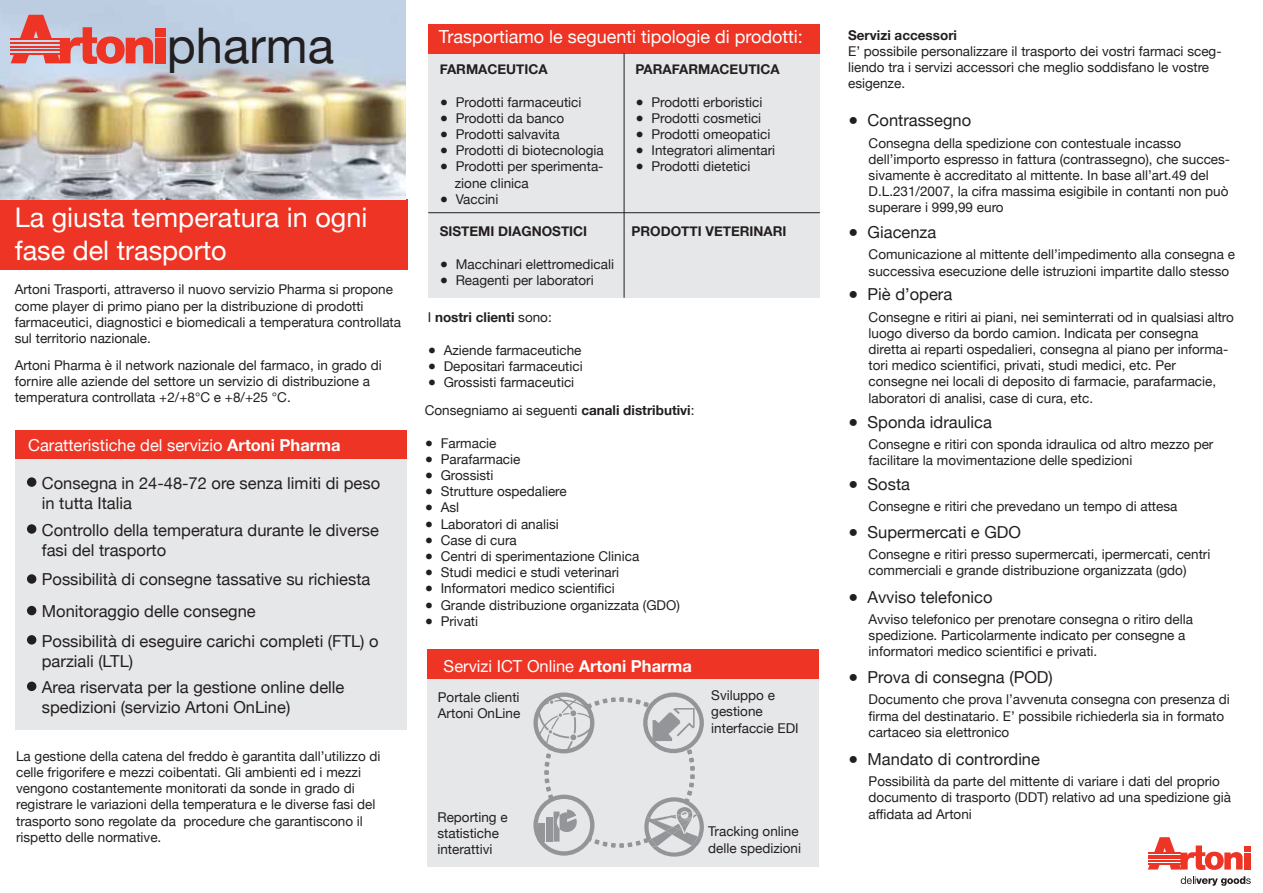
<style>
.page{position:relative;width:1263px;height:893px;background:#fff}
.page>*{position:absolute;margin:0;border:0;box-sizing:border-box;transform-origin:0 0}
.t1{font:49.05px "Helvetica Neue";color:#231f20}
.t2{font:27px/32.4px "Helvetica Neue";color:#fff}
.t3{font:18px "Helvetica Neue";color:#fff}
.t4{font:16.5px/19.8px "Helvetica Neue";color:#231f20}
.t5{font:16.5px "Helvetica Neue";color:#fff}
.t6{font:13.5px/16.2px "Helvetica Neue";color:#231f20}
.t7{font:700 13.5px "Helvetica Neue";color:#231f20}
.s1{font-weight:700}
.s2{font-weight:400}
</style>
<div class="page">
<svg style="left:1181px;top:876px;width:70px;height:10px"></svg>
<svg style="left:1148px;top:837px;width:103px;height:33px"></svg>
<div style="left:16px;top:431px;width:391px;height:29px;background:#ee3424"></div>
<div style="left:16px;top:460px;width:391px;height:270px;background:#e6e7e8"></div>
<div style="left:428px;top:53px;width:392px;height:245px;background:#e6e7e8"></div>
<div style="left:428px;top:24px;width:392px;height:29px;background:#ee3424"></div>
<div style="left:0;top:199px;width:407px;height:70px;background:#ee3424"></div>
<img style="left:0;top:0;width:405px;height:199px">
<div style="left:27px;top:477px;width:9px;height:10px;background:#231f20;border-radius:50%"></div>
<div style="left:27px;top:574px;width:9px;height:10px;background:#231f20;border-radius:50%"></div>
<div style="left:27px;top:606px;width:9px;height:9px;background:#231f20;border-radius:50%"></div>
<div style="left:27px;top:635px;width:9px;height:10px;background:#231f20;border-radius:50%"></div>
<div style="left:27px;top:524px;width:9px;height:10px;background:#231f20;border-radius:50%"></div>
<div style="left:27px;top:682px;width:9px;height:9px;background:#231f20;border-radius:50%"></div>
<div style="left:427px;top:679px;width:391px;height:187px;background:#e6e7e8"></div>
<svg style="left:533px;top:692px;width:171px;height:165px"></svg>
<div style="left:427px;top:650px;width:392px;height:29px;background:#ee3424"></div>
<div style="left:155px;top:28px;width:10px;height:8px;background:#ee3424"></div>
<div style="left:155px;top:38px;width:10px;height:25px;background:#ee3424"></div>
<svg style="left:11px;top:15px;width:142px;height:49px"></svg>
<h1 class="t1" style="left:167px;top:10px;width:169px">pharma</h1>
<h2 class="t2" style="left:15px;top:203px;width:354px">La giusta temperatura in ogni fase del trasporto</h2>
<p class="t6" style="left:15px;top:282px;width:388px">Artoni Trasporti, attraverso il nuovo servizio Pharma si propone come player di primo piano per la distribuzione di prodotti farmaceutici, diagnostici e biomedicali a temperatura controllata sul territorio nazionale.</p>
<p class="t6" style="left:15px;top:358px;width:369px">Artoni Pharma è il network nazionale del farmaco, in grado di fornire alle aziende del settore un servizio di distribuzione a temperatura controllata +2/+8°C e +8/+25 °C.</p>
<p class="t5" style="left:28px;top:434px;width:314px">Caratteristiche del servizio <span class="s1">Artoni Pharma</span></p>
<p class="t4" style="left:42px;top:474px;width:340px">Consegna in 24-48-72 ore senza limiti di peso in tutta Italia</p>
<p class="t4" style="left:42px;top:521px;width:339px">Controllo della temperatura durante le diverse fasi del trasporto</p>
<p class="t4" style="left:42px;top:565px;width:338px;line-height:30.9px">Possibilità di consegne tassative su richiesta<br>Monitoraggio delle consegne<br>Possibilità di eseguire carichi completi (FTL) o</p>
<p class="t4" style="left:42px;top:652px;width:93px">parziali (LTL)</p>
<p class="t4" style="left:42px;top:679px;width:304px">Area riservata per la gestione online delle spedizioni (servizio Artoni OnLine)</p>
<p class="t6" style="left:16px;top:749px;width:366px">La gestione della catena del freddo è garantita dall’utilizzo di celle frigorifere e mezzi coibentati. Gli ambienti ed i mezzi vengono costantemente monitorati da sonde in grado di registrare le variazioni della temperatura e le diverse fasi del trasporto sono regolate da procedure che garantiscono il rispetto delle normative.</p>
<h3 class="t3" style="left:439px;top:24px;width:366px">Trasportiamo le seguenti tipologie di prodotti:</h3>
<p class="t7" style="left:440px;top:59px;width:109px">FARMACEUTICA</p>
<p class="t6" style="left:440px;top:94px;width:143px">● Prodotti farmaceutici</p>
<p class="t6" style="left:440px;top:111px;width:126px">● Prodotti da banco</p>
<p class="t6" style="left:440px;top:127px;width:121px">● Prodotti salvavita</p>
<p class="t6" style="left:440px;top:143px;width:165px">● Prodotti di biotecnologia</p>
<p class="t6" style="left:455px;top:159px;width:150px;text-indent:-15px">● Prodotti per sperimenta&shy;zione clinica</p>
<p class="t6" style="left:440px;top:192px;width:60px">● Vaccini</p>
<p class="t7" style="left:440px;top:221px;width:149px">SISTEMI DIAGNOSTICI</p>
<p class="t6" style="left:440px;top:256px;width:176px">● Macchinari elettromedicali</p>
<p class="t6" style="left:440px;top:273px;width:155px">● Reagenti per laboratori</p>
<p class="t7" style="left:428px;top:307px;width:125px"><span class="s2">I</span> nostri clienti <span class="s2">sono:</span></p>
<p class="t6" style="left:428px;top:343px;width:155px">● Aziende farmaceutiche</p>
<p class="t6" style="left:428px;top:359px;width:156px">● Depositari farmaceutici</p>
<p class="t6" style="left:425px;top:369px;width:271px;line-height:28px">● Grossisti farmaceutici<br>Consegniamo ai seguenti <span class="s1">canali distributivi</span>:</p>
<p class="t6" style="left:425px;top:435px;width:73px">● Farmacie</p>
<p class="t6" style="left:425px;top:452px;width:97px">● Parafarmacie</p>
<p class="t6" style="left:425px;top:468px;width:70px">● Grossisti</p>
<p class="t6" style="left:425px;top:484px;width:143px">● Strutture ospedaliere</p>
<p class="t6" style="left:425px;top:500px;width:36px">● Asl</p>
<p class="t6" style="left:425px;top:516px;width:135px">● Laboratori di analisi</p>
<p class="t6" style="left:425px;top:533px;width:93px">● Case di cura</p>
<p class="t6" style="left:425px;top:549px;width:216px">● Centri di sperimentazione Clinica</p>
<p class="t6" style="left:425px;top:565px;width:196px">● Studi medici e studi veterinari</p>
<p class="t6" style="left:425px;top:581px;width:191px">● Informatori medico scientifici</p>
<p class="t6" style="left:425px;top:597px;width:257px">● Grande distribuzione organizzata (GDO)</p>
<p class="t6" style="left:425px;top:614px;width:55px">● Privati</p>
<p class="t7" style="left:636px;top:59px;width:146px">PARAFARMACEUTICA</p>
<p class="t6" style="left:636px;top:94px;width:128px">● Prodotti erboristici</p>
<p class="t6" style="left:636px;top:111px;width:127px">● Prodotti cosmetici</p>
<p class="t6" style="left:636px;top:127px;width:136px">● Prodotti omeopatici</p>
<p class="t6" style="left:636px;top:143px;width:141px">● Integratori alimentari</p>
<p class="t6" style="left:636px;top:159px;width:116px">● Prodotti dietetici</p>
<p class="t7" style="left:631px;top:221px;width:156px">PRODOTTI VETERINARI</p>
<p class="t5" style="left:444px;top:654px;width:250px">Servizi ICT Online <span class="s1">Artoni Pharma</span></p>
<p class="t6" style="left:438px;top:690px;width:84px">Portale clienti<br>Artoni OnLine</p>
<p class="t6" style="left:711px;top:688px;width:89px">Sviluppo e gestione interfaccie EDI</p>
<p class="t6" style="left:437px;top:810px;width:72px">Reporting e statistiche interattivi</p>
<p class="t6" style="left:708px;top:824px;width:94px">Tracking online delle spedizioni</p>
<p class="t7" style="left:848px;top:24px;width:110px">Servizi accessori</p>
<p class="t6" style="left:848px;top:44px;width:375px">E’ possibile personalizzare il trasporto dei vostri farmaci sceg&shy;liendo tra i servizi accessori che meglio soddisfano le vostre esigenze.</p>
<p class="t4" style="left:848px;top:112px;width:125px">● Contrassegno</p>
<p class="t6" style="left:868px;top:136px;width:363px">Consegna della spedizione con contestuale incasso dell’importo espresso in fattura (contrassegno), che succes&shy;sivamente è accreditato al mittente. In base all’art.49 del D.L.231/2007, la cifra massima esigibile in contanti non può superare i 999,99 euro</p>
<p class="t4" style="left:848px;top:223px;width:90px">● Giacenza</p>
<p class="t6" style="left:868px;top:247px;width:368px">Comunicazione al mittente dell’impedimento alla consegna e successiva esecuzione delle istruzioni impartite dallo stesso</p>
<p class="t4" style="left:848px;top:286px;width:106px">● Piè d’opera</p>
<p class="t6" style="left:868px;top:310px;width:367px">Consegne e ritiri ai piani, nei seminterrati od in qualsiasi altro luogo diverso da bordo camion. Indicata per consegna diretta ai reparti ospedalieri, consegna al piano per informa&shy;tori medico scientifici, privati, studi medici, etc. Per consegne nei locali di deposito di farmacie, parafarmacie, laboratori di analisi, case di cura, etc.</p>
<p class="t4" style="left:848px;top:413px;width:145px">● Sponda idraulica</p>
<p class="t6" style="left:868px;top:437px;width:346px">Consegne e ritiri con sponda idraulica od altro mezzo per facilitare la movimentazione delle spedizioni</p>
<p class="t4" style="left:848px;top:475px;width:63px">● Sosta</p>
<p class="t6" style="left:868px;top:499px;width:310px">Consegne e ritiri che prevedano un tempo di attesa</p>
<p class="t4" style="left:848px;top:523px;width:174px">● Supermercati e GDO</p>
<p class="t6" style="left:868px;top:547px;width:343px">Consegne e ritiri presso supermercati, ipermercati, centri commerciali e grande distribuzione organizzata (gdo)</p>
<p class="t4" style="left:848px;top:588px;width:146px">● Avviso telefonico</p>
<p class="t6" style="left:868px;top:612px;width:326px">Avviso telefonico per prenotare consegna o ritiro della spedizione. Particolarmente indicato per consegne a informatori medico scientifici e privati.</p>
<p class="t4" style="left:848px;top:668px;width:206px">● Prova di consegna (POD)</p>
<p class="t6" style="left:868px;top:692px;width:363px">Documento che prova l’avvenuta consegna con presenza di firma del destinatario. E’ possibile richiederla sia in formato cartaceo sia elettronico</p>
<p class="t4" style="left:848px;top:750px;width:193px">● Mandato di contrordine</p>
<p class="t6" style="left:868px;top:774px;width:364px">Possibilità da parte del mittente di variare i dati del proprio documento di trasporto (DDT) relativo ad una spedizione già affidata ad Artoni</p>
</div>
